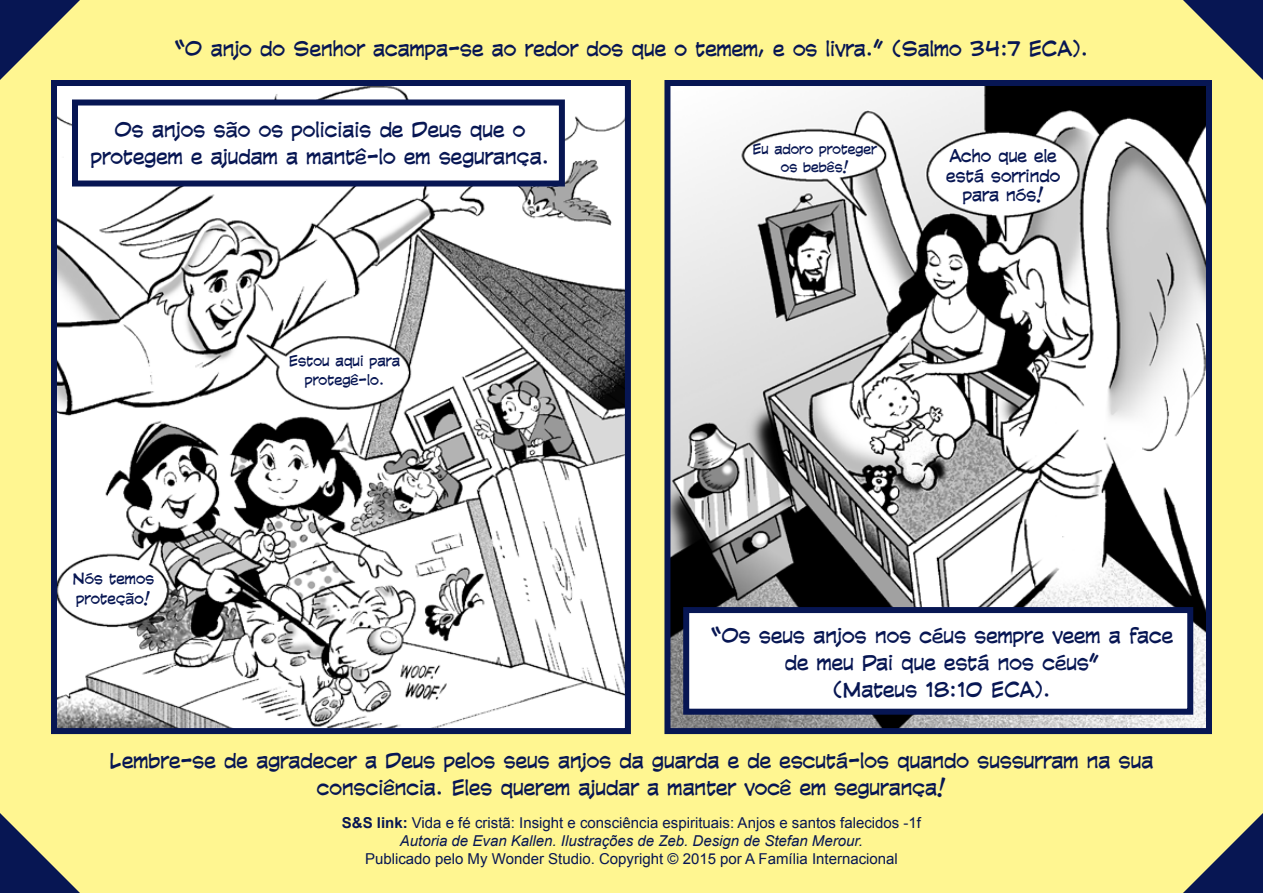
<style>
.page{position:relative;width:1263px;height:893px;background:#fff691}
.page>*{position:absolute;margin:0;border:0;box-sizing:border-box;transform-origin:0 0}
.t1{font:19.5px/27px "CC Comicrazy";letter-spacing:.01em;color:#071653;text-align:center}
.t2{font:16.35px/19.5px "CC Comicrazy";letter-spacing:.01em;color:#071653;text-align:center}
.t3{font:15px "Arial";color:#071653}
.t4{font:italic 15px "Arial";color:#071653}
.t5{font:14.4px/20px "CC Comicrazy";letter-spacing:.01em;color:#071653}
.t6{font:13.65px/18.9px "CC Comicrazy";letter-spacing:.01em;color:#071653;text-align:center}
.t7{font:13.2px/18.1px "CC Comicrazy";letter-spacing:.01em;color:#071653;text-align:center}
.s1{font-weight:700}
</style>
<div class="page">
<svg style="left:0;top:0;width:80px;height:80px"></svg>
<svg style="left:0;top:813px;width:80px;height:80px"></svg>
<svg style="left:1183px;top:0;width:80px;height:80px"></svg>
<svg style="left:1183px;top:813px;width:80px;height:80px"></svg>
<img style="left:58px;top:87px;width:566px;height:640px">
<div style="left:51px;top:80px;width:580px;height:654px;border:6px solid #071653"></div>
<img style="left:671px;top:87px;width:534px;height:640px">
<div style="left:664px;top:80px;width:548px;height:654px;border:6px solid #071653"></div>
<div style="left:683px;top:607px;width:510px;height:108px;background:#fff;border:6px solid #071653"></div>
<div style="left:72px;top:100px;width:493px;height:87px;background:#fff;border:6px solid #071653"></div>
<p class="t1" style="left:175px;top:34px;width:915px">“O anjo do Senhor acampa-se ao redor dos que o temem, e os livra.” (Salmo 34:7 ECA).</p>
<p class="t1" style="left:91px;top:116px;width:460px">Os anjos são os policiais de Deus que o protegem e ajudam a mantê-lo em segurança.</p>
<p class="t5" style="left:72px;top:568px;width:83px">Nós temos proteção!</p>
<p class="t6" style="left:289px;top:351px;width:112px">Estou aqui para protegê-lo.</p>
<p class="t7" style="left:753px;top:139px;width:125px">Eu adoro proteger os bebês!</p>
<p class="t2" style="left:946px;top:146px;width:115px">Acho que ele está sorrindo para nós!</p>
<p class="t1" style="left:711px;top:621px;width:463px">“Os seus anjos nos céus sempre veem a face de meu Pai que está nos céus”<br>(Mateus 18:10 ECA).</p>
<p class="t1" style="left:110px;top:747px;width:1045px">Lembre-se de agradecer a Deus pelos seus anjos da guarda e de escutá-los quando sussurram na sua consciência. Eles querem ajudar a manter você em segurança!</p>
<p class="t3" style="left:342px;top:813px;width:581px"><span class="s1">S&amp;S link:</span> Vida e fé cristã: Insight e consciência espirituais: Anjos e santos falecidos -1f</p>
<p class="t4" style="left:400px;top:831px;width:465px">Autoria de Evan Kallen. Ilustrações de Zeb. Design de Stefan Merour.</p>
<p class="t3" style="left:365px;top:849px;width:534px">Publicado pelo My Wonder Studio. Copyright © 2015 por A Família Internacional</p>
</div>
